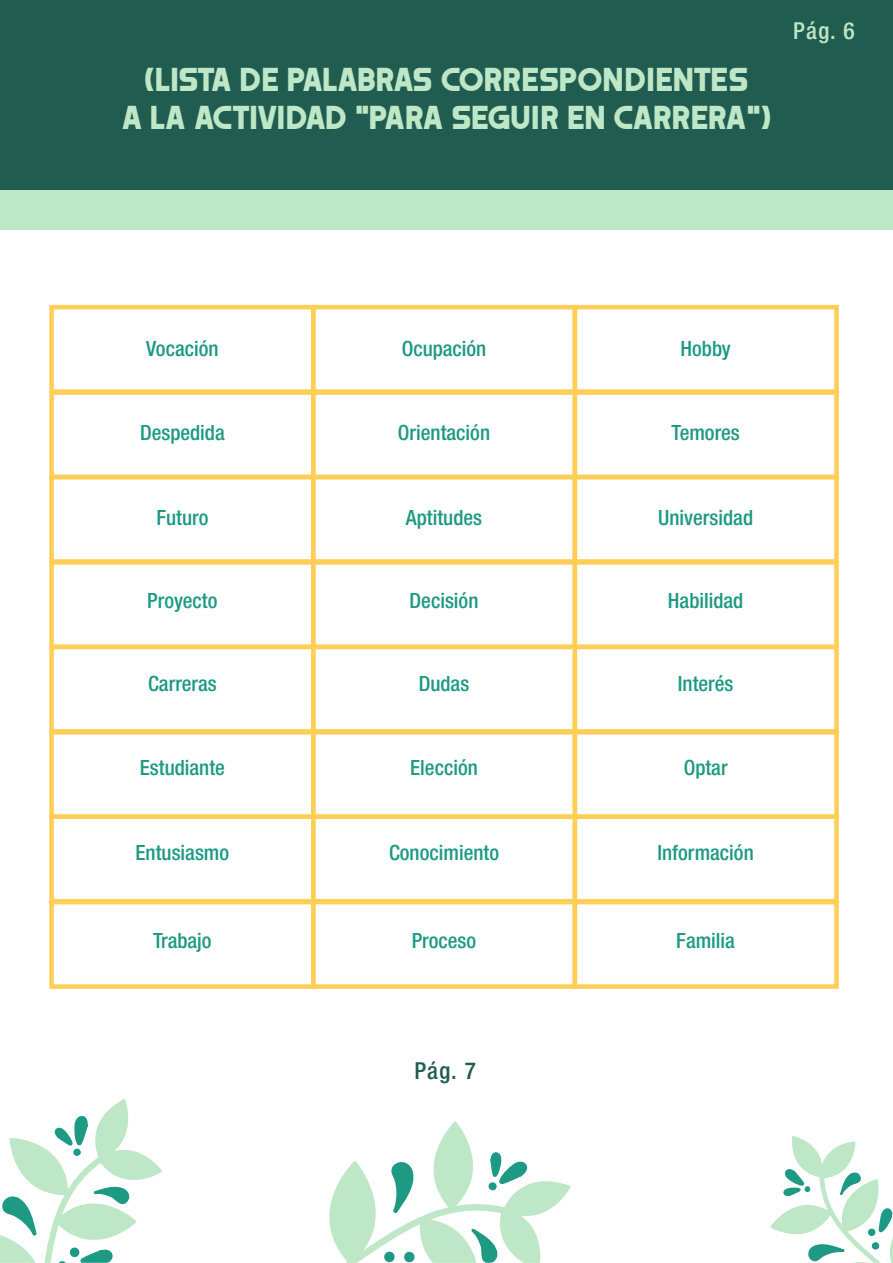
<style>
.page{position:relative;width:893px;height:1263px;background:#fff}
.page>*{position:absolute;margin:0;border:0;box-sizing:border-box;transform-origin:0 0}
.t1{font:31.5px/37.8px "Trender";color:#bde7c6;text-align:center}
.t2{font:500 condensed 23.4px "Helvetica Neue LT Com";color:#215c50}
.t3{font:500 condensed 23.4px "Helvetica Neue LT Com";color:#bde7c6}
.t4{font:500 condensed 21px "Helvetica Neue LT Com";color:#1d9984}
</style>
<div class="page">
<div style="left:49px;top:305px;width:266px;height:89px;border:4px solid #ffce57"></div>
<div style="left:311px;top:305px;width:266px;height:89px;border:4px solid #ffce57"></div>
<div style="left:573px;top:305px;width:266px;height:89px;border:4px solid #ffce57"></div>
<div style="left:49px;top:390px;width:266px;height:89px;border:4px solid #ffce57"></div>
<div style="left:311px;top:390px;width:266px;height:89px;border:4px solid #ffce57"></div>
<div style="left:573px;top:390px;width:266px;height:89px;border:4px solid #ffce57"></div>
<div style="left:49px;top:475px;width:266px;height:89px;border:4px solid #ffce57"></div>
<div style="left:311px;top:475px;width:266px;height:89px;border:4px solid #ffce57"></div>
<div style="left:573px;top:475px;width:266px;height:89px;border:4px solid #ffce57"></div>
<div style="left:49px;top:560px;width:266px;height:89px;border:4px solid #ffce57"></div>
<div style="left:311px;top:560px;width:266px;height:89px;border:4px solid #ffce57"></div>
<div style="left:573px;top:560px;width:266px;height:89px;border:4px solid #ffce57"></div>
<div style="left:49px;top:645px;width:266px;height:89px;border:4px solid #ffce57"></div>
<div style="left:311px;top:645px;width:266px;height:89px;border:4px solid #ffce57"></div>
<div style="left:573px;top:645px;width:266px;height:89px;border:4px solid #ffce57"></div>
<div style="left:49px;top:730px;width:266px;height:89px;border:4px solid #ffce57"></div>
<div style="left:311px;top:730px;width:266px;height:89px;border:4px solid #ffce57"></div>
<div style="left:573px;top:730px;width:266px;height:89px;border:4px solid #ffce57"></div>
<div style="left:49px;top:814px;width:266px;height:89px;border:4px solid #ffce57"></div>
<div style="left:311px;top:814px;width:266px;height:89px;border:4px solid #ffce57"></div>
<div style="left:573px;top:814px;width:266px;height:89px;border:4px solid #ffce57"></div>
<div style="left:49px;top:900px;width:266px;height:89px;border:4px solid #ffce57"></div>
<div style="left:311px;top:900px;width:266px;height:89px;border:4px solid #ffce57"></div>
<div style="left:573px;top:900px;width:266px;height:89px;border:4px solid #ffce57"></div>
<div style="left:0;top:0;width:893px;height:229px;background:#215c50"></div>
<div style="left:0;top:190px;width:893px;height:39px;background:#bde7c6"></div>
<svg style="left:0;top:1099px;width:162px;height:164px"></svg>
<svg style="left:329px;top:1121px;width:242px;height:142px"></svg>
<svg style="left:770px;top:1136px;width:123px;height:127px"></svg>
<h1 class="t1" style="left:121px;top:59px;width:652px">(LISTA DE PALABRAS CORRESPONDIENTES<br>A LA ACTIVIDAD “PARA SEGUIR EN CARRERA”)</h1>
<p class="t3" style="left:793px;top:17px;width:63px">Pág. 6</p>
<p class="t4" style="left:146px;top:336px;width:74px">Vocación</p>
<p class="t4" style="left:402px;top:336px;width:86px">Ocupación</p>
<p class="t4" style="left:680px;top:336px;width:52px">Hobby</p>
<p class="t4" style="left:140px;top:420px;width:86px">Despedida</p>
<p class="t4" style="left:398px;top:420px;width:94px">Orientación</p>
<p class="t4" style="left:671px;top:420px;width:70px">Temores</p>
<p class="t4" style="left:156px;top:505px;width:54px">Futuro</p>
<p class="t4" style="left:406px;top:505px;width:78px">Aptitudes</p>
<p class="t4" style="left:658px;top:505px;width:96px">Universidad</p>
<p class="t4" style="left:147px;top:588px;width:72px">Proyecto</p>
<p class="t4" style="left:410px;top:588px;width:70px">Decisión</p>
<p class="t4" style="left:668px;top:588px;width:77px">Habilidad</p>
<p class="t4" style="left:148px;top:671px;width:70px">Carreras</p>
<p class="t4" style="left:419px;top:671px;width:52px">Dudas</p>
<p class="t4" style="left:678px;top:671px;width:57px">Interés</p>
<p class="t4" style="left:140px;top:755px;width:87px">Estudiante</p>
<p class="t4" style="left:410px;top:755px;width:69px">Elección</p>
<p class="t4" style="left:684px;top:755px;width:45px">Optar</p>
<p class="t4" style="left:136px;top:840px;width:95px">Entusiasmo</p>
<p class="t4" style="left:389px;top:840px;width:112px">Conocimiento</p>
<p class="t4" style="left:658px;top:840px;width:98px">Información</p>
<p class="t4" style="left:153px;top:928px;width:60px">Trabajo</p>
<p class="t4" style="left:412px;top:928px;width:66px">Proceso</p>
<p class="t4" style="left:676px;top:928px;width:60px">Familia</p>
<p class="t2" style="left:414px;top:1056px;width:63px">Pág. 7</p>
</div>
